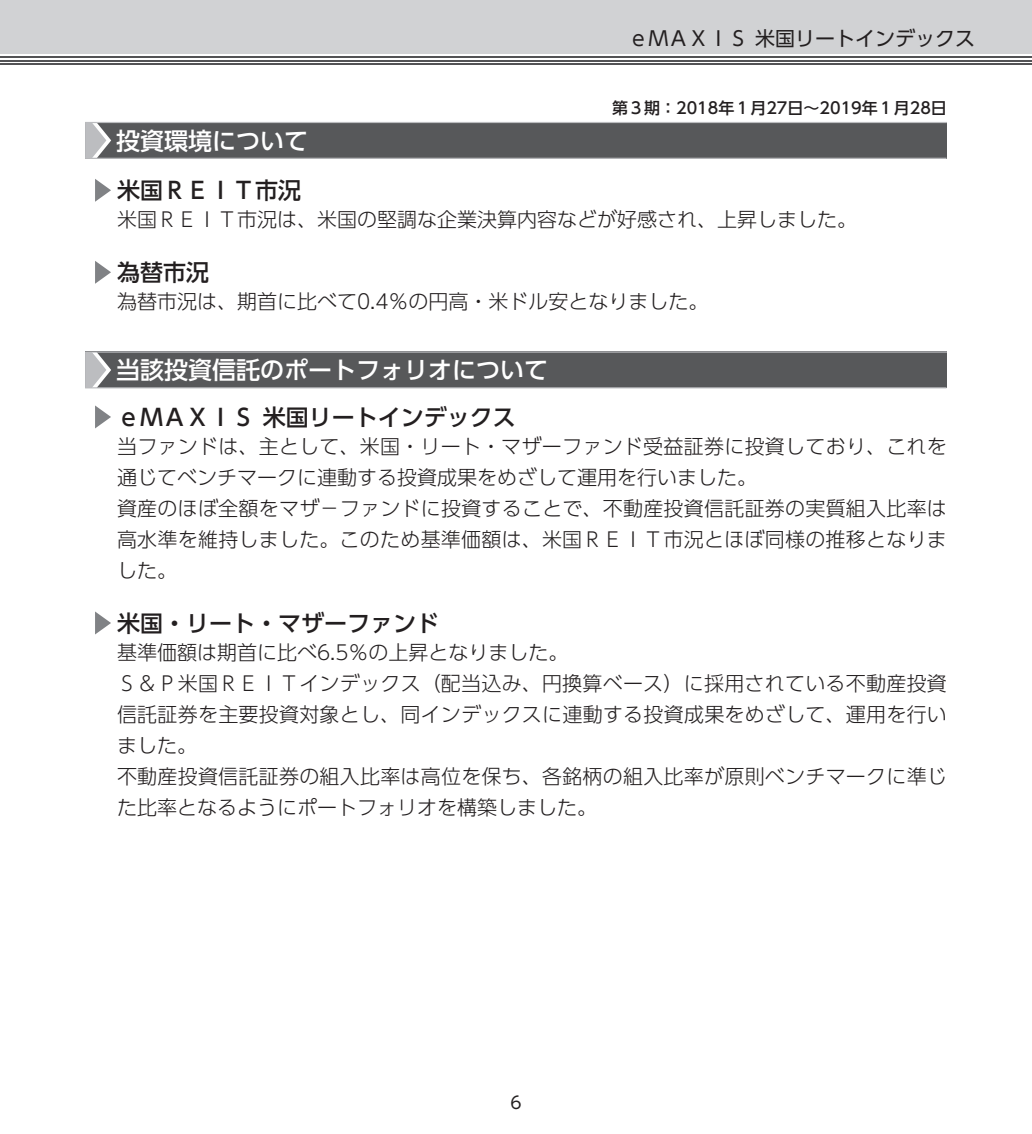
<style>
.page{position:relative;width:1032px;height:1134px;background:#fff}
.page>*{position:absolute;margin:0;border:0;box-sizing:border-box;transform-origin:0 0}
.t1{font:24px "UD Shin Go Pro Medium 90 msp RKSJ H";color:#fff}
.t2{font:23px "UD Shin Go Pro Medium 90 msp RKSJ H";color:#231f20}
.t3{font:20px/31px "UD Shin Go Pro Light 90 msp RKSJ H";letter-spacing:.01em;color:#231f20}
.t4{font:20px "UD Shin Go Pro Regular 90 msp RKSJ H";color:#231f20}
.t5{font:17px "UD Shin Go Pro Regular 90 msp RKSJ H";color:#231f20}
.t6{font:16px "UD Shin Go Pro Medium 90 msp RKSJ H";color:#231f20}
</style>
<div class="page">
<div style="left:0;top:0;width:1032px;height:54px;background:#d1d2d4"></div>
<hr style="left:0;top:63px;width:1032px;height:2px;background:#535355">
<hr style="left:0;top:60px;width:1032px;height:1px;background:#535355">
<hr style="left:0;top:56px;width:1032px;height:2px;background:#535355">
<div style="left:85px;top:122px;width:862px;height:36px;background:#57585a"></div>
<hr style="left:85px;top:158px;width:861px;height:1px;background:#bcbdc0">
<hr style="left:85px;top:122px;width:862px;height:1px;background:#bcbdc0">
<svg style="left:85px;top:123px;width:26px;height:35px"></svg>
<svg style="left:95px;top:179px;width:16px;height:23px"></svg>
<svg style="left:95px;top:261px;width:16px;height:23px"></svg>
<div style="left:85px;top:352px;width:862px;height:36px;background:#57585a"></div>
<hr style="left:85px;top:387px;width:861px;height:1px;background:#bcbdc0">
<hr style="left:85px;top:351px;width:862px;height:2px;background:#bcbdc0">
<svg style="left:85px;top:352px;width:26px;height:36px"></svg>
<svg style="left:95px;top:405px;width:16px;height:23px"></svg>
<svg style="left:95px;top:611px;width:16px;height:23px"></svg>
<p class="t4" style="left:628px;top:31px;width:348px">ｅＭＡＸＩＳ 米国リートインデックス</p>
<p class="t6" style="left:612px;top:102px;width:336px">第３期：2018年１月27日～2019年１月28日</p>
<p class="t1" style="left:116px;top:131px;width:194px">投資環境について</p>
<p class="t2" style="left:117px;top:182px;width:186px">米国ＲＥＩＴ市況</p>
<p class="t3" style="left:117px;top:207px;width:741px">米国ＲＥＩＴ市況は、米国の堅調な企業決算内容などが好感され、上昇しました。</p>
<p class="t2" style="left:117px;top:264px;width:94px">為替市況</p>
<p class="t3" style="left:117px;top:289px;width:593px">為替市況は、期首に比べて0.4％の円高・米ドル安となりました。</p>
<p class="t1" style="left:116px;top:361px;width:434px">当該投資信託のポートフォリオについて</p>
<p class="t2" style="left:117px;top:408px;width:400px">ｅＭＡＸＩＳ 米国リートインデックス</p>
<p class="t3" style="left:117px;top:434px;width:831px">当ファンドは、主として、米国・リート・マザーファンド受益証券に投資しており、これを通じてベンチマークに連動する投資成果をめざして運用を行いました。<br>資産のほぼ全額をマザ－ファンドに投資することで、不動産投資信託証券の実質組入比率は高水準を維持しました。このため基準価額は、米国ＲＥＩＴ市況とほぼ同様の推移となりました。</p>
<p class="t2" style="left:117px;top:614px;width:324px">米国・リート・マザーファンド</p>
<p class="t3" style="left:117px;top:640px;width:831px">基準価額は期首に比べ6.5％の上昇となりました。<br>Ｓ＆Ｐ米国ＲＥＩＴインデックス（配当込み、円換算ベース）に採用されている不動産投資信託証券を主要投資対象とし、同インデックスに連動する投資成果をめざして、運用を行いました。<br>不動産投資信託証券の組入比率は高位を保ち、各銘柄の組入比率が原則ベンチマークに準じた比率となるようにポートフォリオを構築しました。</p>
<p class="t5" style="left:510px;top:1096px;width:13px">6</p>
</div>
